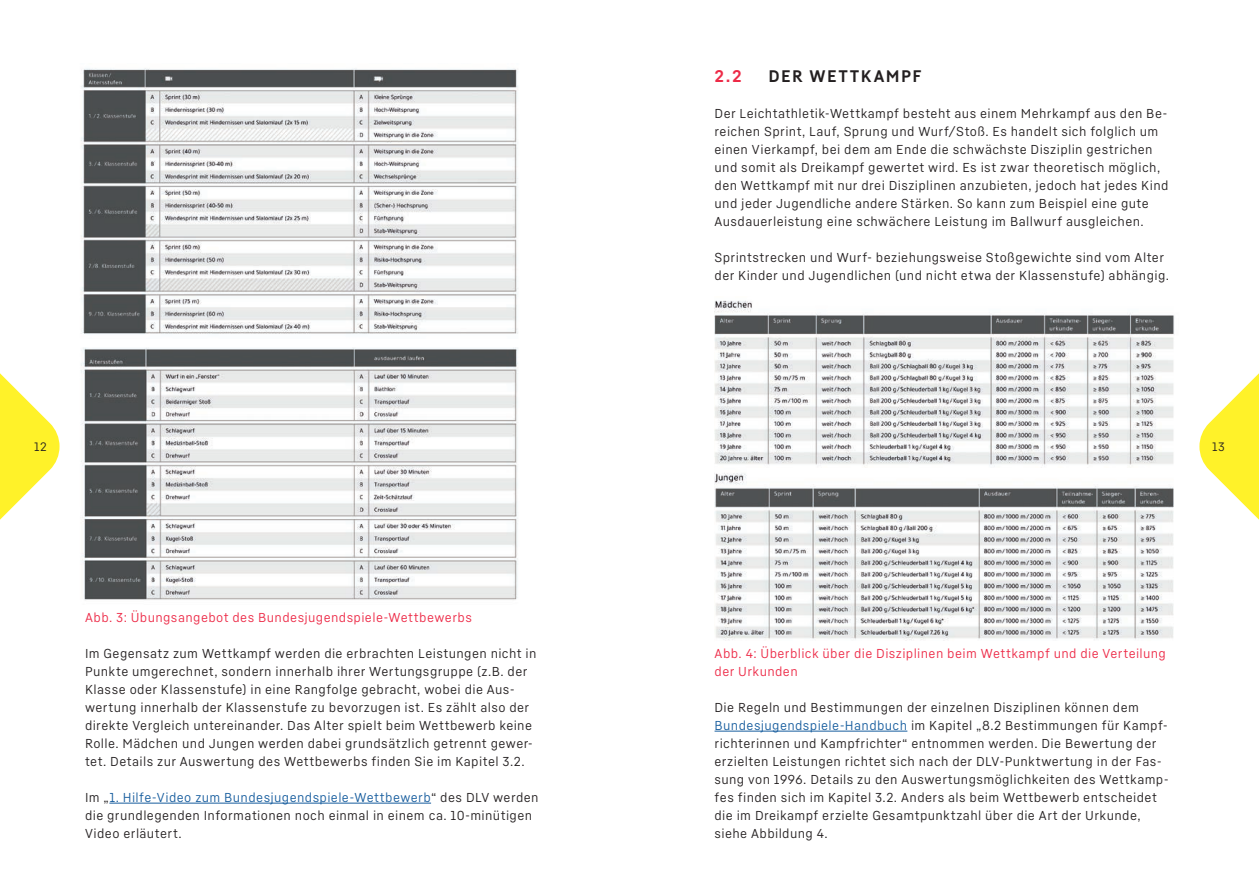
<style>
.page{position:relative;width:1259px;height:893px;background:#fff}
.page>*{position:absolute;margin:0;border:0;box-sizing:border-box;transform-origin:0 0}
.t1{font:700 16.5px "Fabrikat Normal";letter-spacing:.09em;color:#231f20}
.t2{font:700 16.5px "Fabrikat Normal";color:#ed2a47}
.t3{font:12.75px/18px "Fabrikat Normal";letter-spacing:.03em;color:#231f20}
.t4{font:12.75px/18px "Fabrikat Normal";letter-spacing:.03em;color:#ed2a47}
.t5{font:12px "Fabrikat Normal";color:#231f20}
.s1{color:#175d9e}
</style>
<div class="page">
<svg style="left:0;top:373px;width:60px;height:147px"></svg>
<svg style="left:1199px;top:373px;width:60px;height:147px"></svg>
<hr style="left:109px;top:803px;width:322px;height:1px;background:#175d9e">
<img style="left:81px;top:68px;width:437px;height:266px">
<img style="left:81px;top:348px;width:437px;height:252px">
<hr style="left:714px;top:731px;width:193px;height:1px;background:#175d9e">
<img style="left:714px;top:300px;width:460px;height:165px">
<img style="left:714px;top:473px;width:460px;height:168px">
<p class="t2" style="left:714px;top:65px;width:29px">2.2</p>
<p class="t1" style="left:768px;top:65px;width:155px">DER WETTKAMPF</p>
<p class="t3" style="left:714px;top:104px;width:455px">Der Leichtathletik-Wettkampf besteht aus einem Mehrkampf aus den Be&shy;reichen Sprint, Lauf, Sprung und Wurf/Stoß. Es handelt sich folglich um einen Vierkampf, bei dem am Ende die schwächste Disziplin gestrichen und somit als Dreikampf gewertet wird. Es ist zwar theoretisch möglich, den Wettkampf mit nur drei Disziplinen anzubieten, jedoch hat jedes Kind und jeder Jugendliche andere Stärken. So kann zum Beispiel eine gute Ausdauerleistung eine schwächere Leistung im Ballwurf ausgleichen.</p>
<p class="t3" style="left:714px;top:248px;width:456px">Sprintstrecken und Wurf- beziehungsweise Stoßgewichte sind vom Alter der Kinder und Jugendlichen (und nicht etwa der Klassenstufe) abhängig.</p>
<p class="t5" style="left:34px;top:439px;width:14px">12</p>
<p class="t5" style="left:1212px;top:439px;width:14px">13</p>
<p class="t4" style="left:85px;top:608px;width:388px">Abb. 3: Übungsangebot des Bundesjugendspiele-Wettbewerbs</p>
<p class="t3" style="left:85px;top:644px;width:453px">Im Gegensatz zum Wettkampf werden die erbrachten Leistungen nicht in Punkte umgerechnet, sondern innerhalb ihrer Wertungsgruppe (z.B. der Klasse oder Klassenstufe) in eine Rangfolge gebracht, wobei die Aus&shy;wertung innerhalb der Klassenstufe zu bevorzugen ist. Es zählt also der direkte Vergleich untereinander. Das Alter spielt beim Wettbewerb keine Rolle. Mädchen und Jungen werden dabei grundsätzlich getrennt gewer&shy;tet. Details zur Auswertung des Wettbewerbs finden Sie im Kapitel 3.2.</p>
<p class="t3" style="left:85px;top:788px;width:455px">Im „<span class="s1">1. Hilfe-Video zum Bundesjugendspiele-Wettbewerb</span>“ des DLV werden die grundlegenden Informationen noch einmal in einem ca. 10-minütigen<br>Video erläutert.</p>
<p class="t4" style="left:714px;top:644px;width:453px">Abb. 4: Überblick über die Disziplinen beim Wettkampf und die Verteilung der Urkunden</p>
<p class="t3" style="left:714px;top:698px;width:456px">Die Regeln und Bestimmungen der einzelnen Disziplinen können dem <span class="s1">Bundesjugendspiele-Handbuch</span> im Kapitel „8.2 Bestimmungen für Kampf&shy;richterinnen und Kampfrichter“ entnommen werden. Die Bewertung der erzielten Leistungen richtet sich nach der DLV-Punktwertung in der Fas&shy;sung von 1996. Details zu den Auswertungsmöglichkeiten des Wettkamp&shy;fes finden sich im Kapitel 3.2. Anders als beim Wettbewerb entscheidet die im Dreikampf erzielte Gesamtpunktzahl über die Art der Urkunde, siehe Abbildung 4.</p>
</div>
